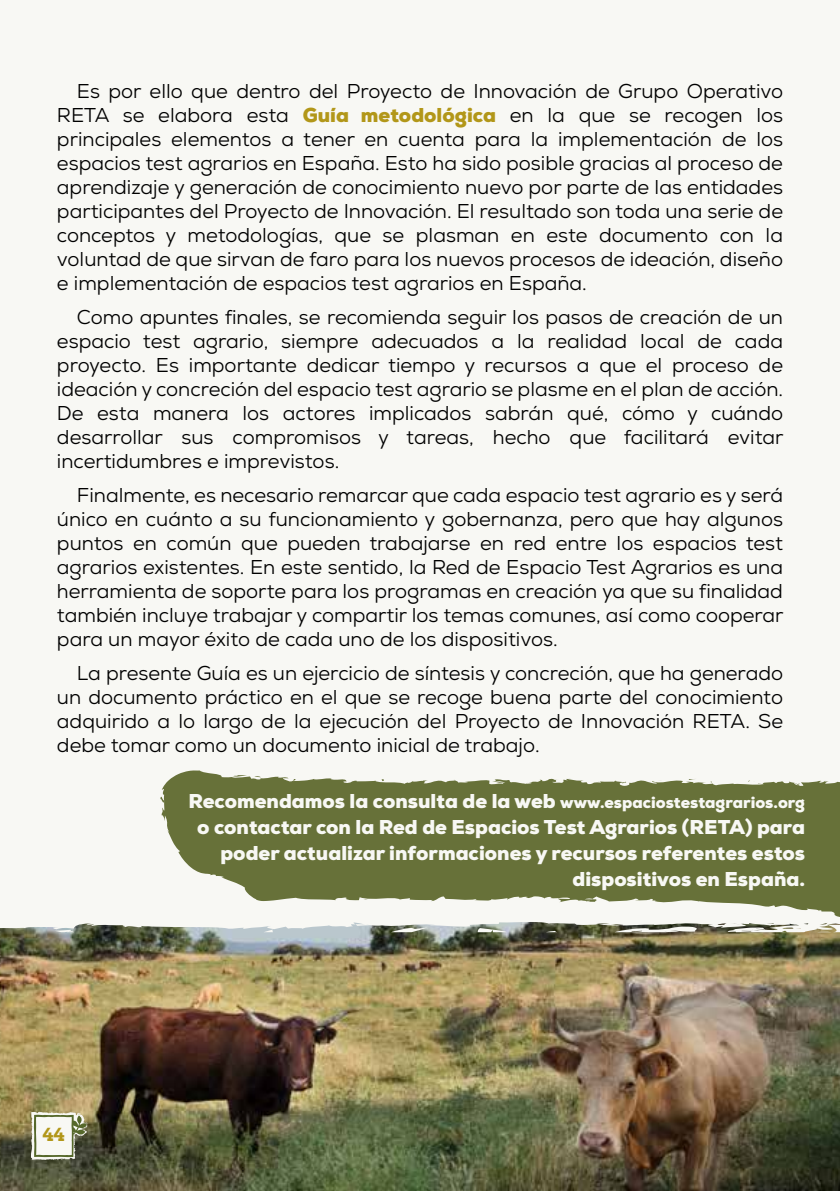
<style>
.page{position:relative;width:840px;height:1191px;background:#fff}
.page>*{position:absolute;margin:0;border:0;box-sizing:border-box;transform-origin:0 0}
.t1{font:20px/24px "Nexa";color:#000;text-align:justify}
.t2{font:900 20px/26px "Nexa";color:#f8f8f4;text-align:right}
.t3{font:700 18px "Arvo";color:#b29719}
.s1{font-weight:900;color:#b29719}
.s2{font-size:16px}
</style>
<div class="page">
<div style="left:0;top:0;width:839px;height:1191px;background:#f8f8f4"></div>
<img style="left:0;top:922px;width:839px;height:269px">
<svg style="left:161px;top:770px;width:678px;height:147px;fill:#677139"></svg>
<svg style="left:374px;top:779px;width:11px;height:2px"></svg>
<svg style="left:254px;top:775px;width:7px;height:2px"></svg>
<svg style="left:747px;top:780px;width:16px;height:5px"></svg>
<svg style="left:688px;top:779px;width:8px;height:2px"></svg>
<svg style="left:31px;top:1111px;width:58px;height:49px"></svg>
<p class="t1" style="left:57px;top:79px;width:727px;text-indent:20px">Es por ello que dentro del Proyecto de Innovación de Grupo Operativo RETA se elabora esta <span class="s1">Guía metodológica</span> en la que se recogen los principales elementos a tener en cuenta para la implementación de los espacios test agrarios en España. Esto ha sido posible gracias al proceso de aprendizaje y generación de conocimiento nuevo por parte de las entidades participantes del Proyecto de Innovación. El resultado son toda una serie de conceptos y metodologías, que se plasman en este documento con la voluntad de que sirvan de faro para los nuevos procesos de ideación, diseño e implementación de espacios test agrarios en España.</p>
<p class="t1" style="left:57px;top:305px;width:727px;text-indent:20px">Como apuntes finales, se recomienda seguir los pasos de creación de un espacio test agrario, siempre adecuados a la realidad local de cada proyecto. Es importante dedicar tiempo y recursos a que el proceso de ideación y concreción del espacio test agrario se plasme en el plan de acción.<br>De esta manera los actores implicados sabrán qué, cómo y cuándo desarrollar sus compromisos y tareas, hecho que facilitará evitar incertidumbres e imprevistos.</p>
<p class="t1" style="left:57px;top:483px;width:727px;text-indent:20px">Finalmente, es necesario remarcar que cada espacio test agrario es y será único en cuánto a su funcionamiento y gobernanza, pero que hay algunos puntos en común que pueden trabajarse en red entre los espacios test agrarios existentes. En este sentido, la Red de Espacio Test Agrarios es una herramienta de soporte para los programas en creación ya que su finalidad también incluye trabajar y compartir los temas comunes, así como cooperar para un mayor éxito de cada uno de los dispositivos.</p>
<p class="t1" style="left:57px;top:661px;width:727px;text-indent:20px">La presente Guía es un ejercicio de síntesis y concreción, que ha generado un documento práctico en el que se recoge buena parte del conocimiento adquirido a lo largo de la ejecución del Proyecto de Innovación RETA. Se debe tomar como un documento inicial de trabajo.</p>
<p class="t3" style="left:43px;top:1124px;width:23px">44</p>
<p class="t2" style="left:188px;top:788px;width:617px">Recomendamos la consulta de la web <span class="s2">www.espaciostestagrarios.org </span>o contactar con la Red de Espacios Test Agrarios (RETA) para poder actualizar informaciones y recursos referentes estos dispositivos en España.</p>
</div>
